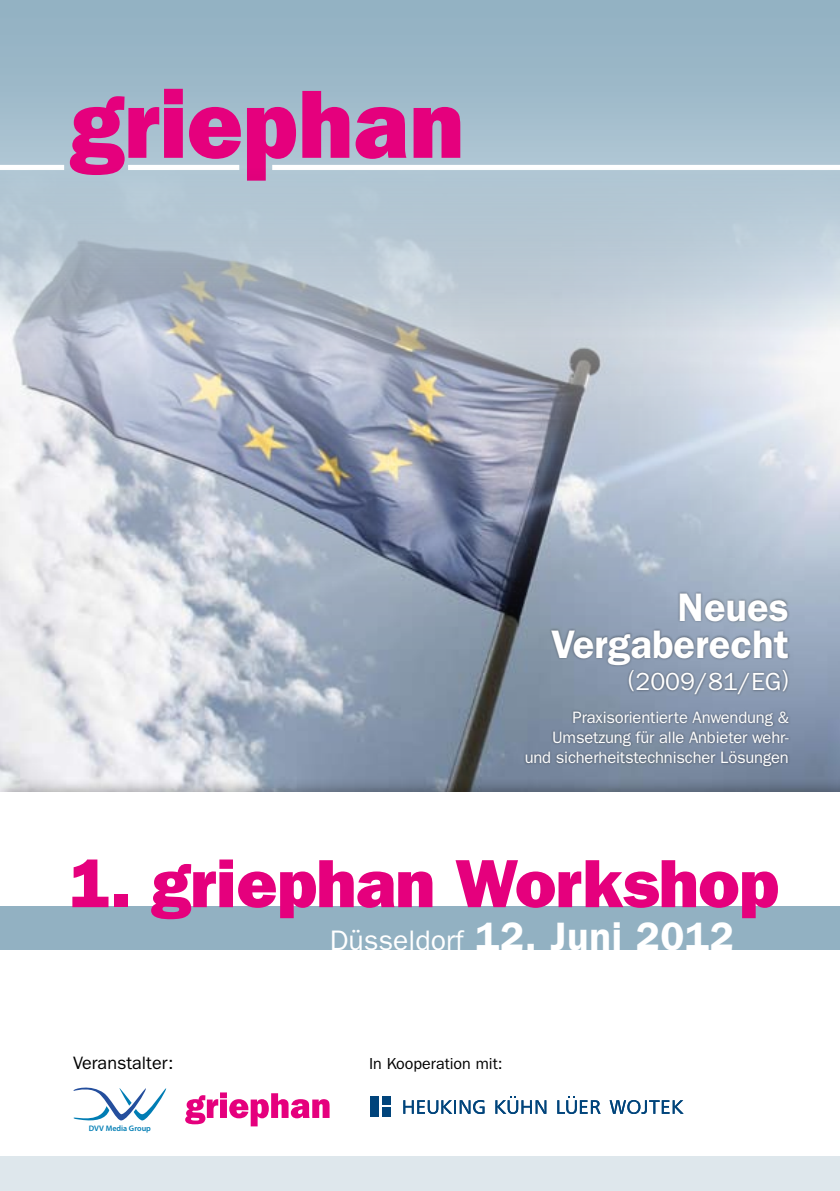
<style>
.page{position:relative;width:840px;height:1191px;background:#fff}
.page>*{position:absolute;margin:0;border:0;box-sizing:border-box;transform-origin:0 0}
.t1{font:68.4px "ITC Franklin Gothic Std Hvy";letter-spacing:-.005em;color:#e5007d}
.t2{font:600 40px/37.4px "ITC Franklin Gothic Std";color:#fff;text-align:right}
.t3{font:600 39.8px "ITC Franklin Gothic Std";letter-spacing:.02em;color:#fff}
.t4{font:24.8px "ITC Franklin Gothic Std";color:#fff}
.t5{font:18px "ITC Franklin Gothic Std";color:#000}
.t6{font:16.6px/19.8px "ITC Franklin Gothic Std";letter-spacing:-.01em;color:#fff;text-align:right}
.t7{font:16px "ITC Franklin Gothic Std";color:#000}
.t8{font:600 8px "Myriad Pro";color:#007db4}
.s1{font-weight:400;font-size:28.4px}
</style>
<div class="page">
<svg style="left:0;top:0;width:839px;height:168px;background:#9cb8c8"></svg>
<svg style="left:70px;top:89px;width:113px;height:79px;background:#c856a1"></svg>
<svg style="left:189px;top:107px;width:52px;height:52px;background:#d23995"></svg>
<svg style="left:302px;top:91px;width:47px;height:67px;background:#d23593"></svg>
<svg style="left:355px;top:107px;width:51px;height:52px;background:#d43292"></svg>
<svg style="left:413px;top:107px;width:47px;height:51px;background:#d9248c"></svg>
<svg style="left:247px;top:107px;width:49px;height:61px;background:#d62f91"></svg>
<div style="left:272px;top:165px;width:567px;height:5px;background:#fff"></div>
<div style="left:0;top:165px;width:64px;height:5px;background:#fff"></div>
<div style="left:128px;top:165px;width:111px;height:5px;background:#fff"></div>
<img style="left:0;top:168px;width:839px;height:608px">
<div style="left:0;top:776px;width:839px;height:415px;background:#000;opacity:.3"></div>
<div style="left:0;top:792px;width:839px;height:399px;background:#fff"></div>
<div style="left:548px;top:591px;width:242px;height:105px;background:#000;opacity:.4"></div>
<div style="left:523px;top:709px;width:267px;height:59px;background:#000;opacity:.4"></div>
<div style="left:0;top:1157px;width:839px;height:34px;background:#dee7ec"></div>
<div style="left:0;top:906px;width:839px;height:43px;background:#92b1c2"></div>
<svg style="left:73px;top:1087px;width:93px;height:34px"></svg>
<svg style="left:609px;top:1100px;width:74px;height:14px"></svg>
<svg style="left:403px;top:1100px;width:81px;height:14px"></svg>
<div style="left:370px;top:1096px;width:9px;height:21px;background:#00447b"></div>
<div style="left:382px;top:1096px;width:9px;height:9px;background:#00447b"></div>
<div style="left:382px;top:1107px;width:9px;height:10px;background:#00447b"></div>
<svg style="left:495px;top:1096px;width:51px;height:18px"></svg>
<svg style="left:557px;top:1096px;width:43px;height:18px"></svg>
<svg style="left:185px;top:1092px;width:144px;height:34px"></svg>
<h2 class="t2" style="left:550px;top:588px;width:239px">Neues<br>Vergaberecht</h2>
<h3 class="t4" style="left:627px;top:667px;width:162px">(2009/81/EG)</h3>
<p class="t6" style="left:524px;top:707px;width:265px">Praxisorientierte Anwendung &amp;<br>Umsetzung für alle Anbieter wehr&shy;und sicherheitstechnischer Lösungen</p>
<h1 class="t1" style="left:70px;top:843px;width:710px">1. griephan Workshop</h1>
<h3 class="t3" style="left:329px;top:913px;width:405px"><span class="s1">Düsseldorf</span> 12. Juni 2012</h3>
<p class="t5" style="left:73px;top:1052px;width:102px">Veranstalter:</p>
<p class="t7" style="left:369px;top:1054px;width:135px">In Kooperation mit:</p>
<p class="t8" style="left:89px;top:1123px;width:64px">DVV Media Group</p>
</div>
